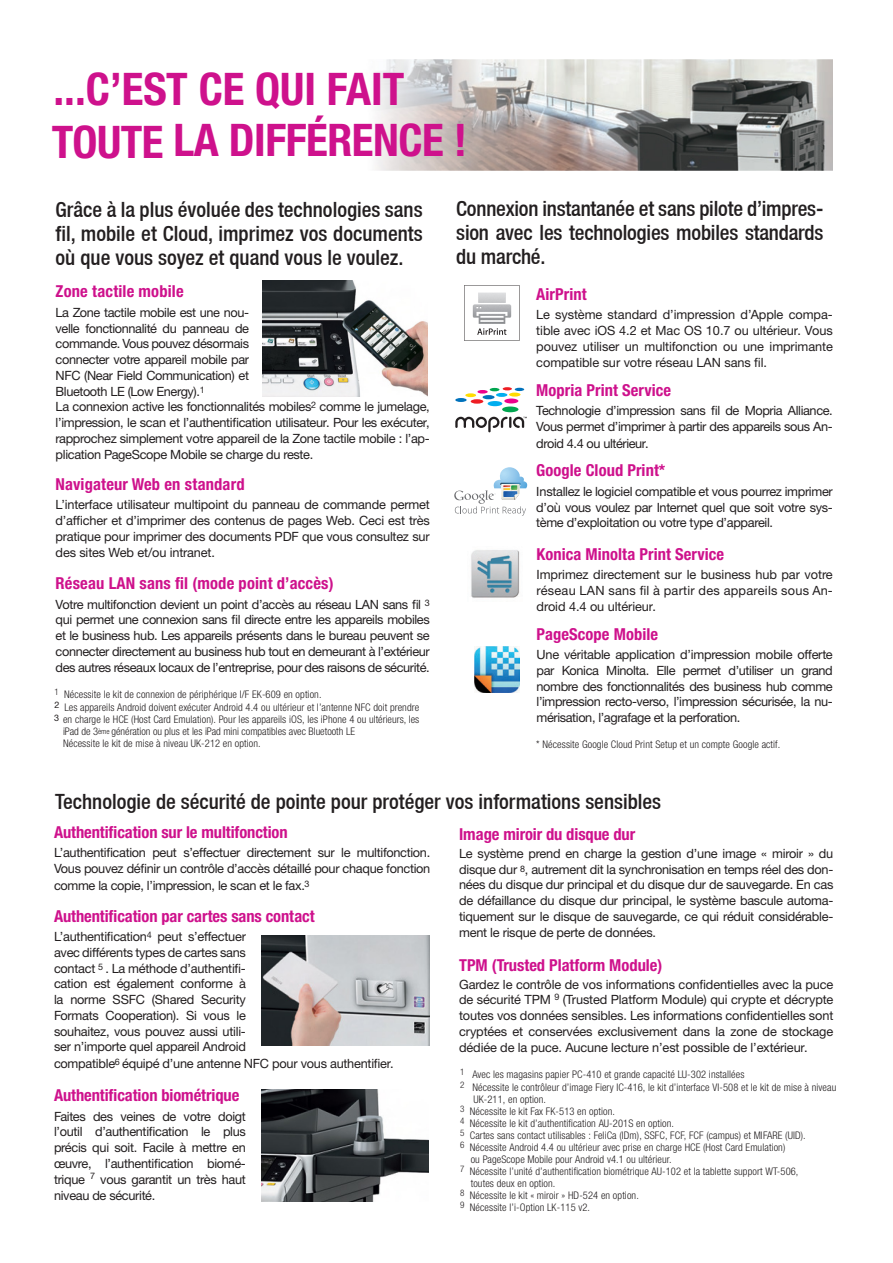
<style>
.page{position:relative;width:893px;height:1263px;background:#fff}
.page>*{position:absolute;margin:0;border:0;box-sizing:border-box;transform-origin:0 0}
.t1{font:700 condensed 45px "Helvetica Neue LTW1 G";letter-spacing:-.01em;color:#ce118c}
.t2{font:500 condensed 21px/24px "Helvetica KM";color:#231f20;text-align:justify}
.t3{font:700 condensed 16.5px "Helvetica Neue LTW1 G";letter-spacing:.005em;color:#ce118c}
.t4{font:12.75px/15.9px "Helvetica Neue LTW1 G";letter-spacing:-.02em;color:#231f20;text-align:justify}
.t5{font:300 condensed 10.5px/12px "Helvetica Neue LTW1 G";letter-spacing:.01em;color:#231f20}
.t6{font:9px "Helvetica Neue LTW1 G";color:#231f20}
.s1{font-size:7.5px}
.s2{font-size:9px}
</style>
<div class="page">
<img style="left:375px;top:60px;width:458px;height:111px">
<svg style="left:464px;top:285px;width:56px;height:56px"></svg>
<img style="left:467px;top:291px;width:49px;height:35px">
<div style="left:502px;top:406px;width:16px;height:6px;background:#00a54f;border-radius:50%"></div>
<div style="left:504px;top:398px;width:14px;height:5px;background:#ed028c;border-radius:50%"></div>
<div style="left:488px;top:401px;width:14px;height:5px;background:#00aeef;border-radius:50%"></div>
<div style="left:471px;top:399px;width:12px;height:5px;background:#ee1d23;border-radius:50%"></div>
<svg style="left:483px;top:395px;width:12px;height:4px"></svg>
<svg style="left:477px;top:390px;width:11px;height:4px"></svg>
<svg style="left:465px;top:393px;width:11px;height:4px"></svg>
<svg style="left:455px;top:398px;width:12px;height:4px"></svg>
<svg style="left:496px;top:393px;width:11px;height:4px"></svg>
<svg style="left:509px;top:393px;width:11px;height:4px"></svg>
<svg style="left:490px;top:387px;width:34px;height:4px"></svg>
<svg style="left:455px;top:417px;width:72px;height:15px"></svg>
<svg style="left:454px;top:467px;width:73px;height:49px"></svg>
<img style="left:471px;top:550px;width:49px;height:48px">
<img style="left:475px;top:647px;width:45px;height:45px">
<img style="left:262px;top:281px;width:166px;height:115px">
<img style="left:262px;top:935px;width:167px;height:111px">
<img style="left:262px;top:1089px;width:167px;height:112px">
<p class="t1" style="left:53px;top:62px;width:352px">...C’EST CE QUI FAIT</p>
<p class="t1" style="left:52px;top:113px;width:417px">TOUTE LA DIFFÉRENCE !</p>
<p class="t2" style="left:56px;top:197px;width:369px">Grâce à la plus évoluée des technologies sans fil, mobile et Cloud, imprimez vos documents où que vous soyez et quand vous le voulez.</p>
<p class="t3" style="left:56px;top:282px;width:130px">Zone tactile mobile</p>
<p class="t4" style="left:56px;top:304px;width:195px">La Zone tactile mobile est une nou&shy;velle fonctionnalité du panneau de commande. Vous pouvez désormais connecter votre appareil mobile par NFC (Near Field Communication) et Bluetooth LE (Low Energy).<sup>1</sup></p>
<p class="t4" style="left:56px;top:399px;width:376px">La connexion active les fonctionnalités mobiles<sup>2</sup> comme le jumelage, l’impression, le scan et l’authentification utilisateur. Pour les exécuter, rapprochez simplement votre appareil de la Zone tactile mobile : l’ap&shy;plication PageScope Mobile se charge du reste.</p>
<p class="t3" style="left:56px;top:474px;width:191px">Navigateur Web en standard</p>
<p class="t4" style="left:56px;top:497px;width:376px">L’interface utilisateur multipoint du panneau de commande permet d’afficher et d’imprimer des contenus de pages Web. Ceci est très pratique pour imprimer des documents PDF que vous consultez sur des sites Web et/ou intranet.</p>
<p class="t3" style="left:56px;top:573px;width:280px">Réseau LAN sans fil (mode point d’accès)</p>
<p class="t4" style="left:56px;top:596px;width:376px">Votre multifonction devient un point d’accès au réseau LAN sans fil <sup>3 </sup>qui permet une connexion sans fil directe entre les appareils mobiles et le business hub. Les appareils présents dans le bureau peuvent se connecter directement au business hub tout en demeurant à l’extérieur des autres réseaux locaux de l’entreprise, pour des raisons de sécurité.</p>
<p class="t5" style="left:55px;top:688px;width:268px"><sup>1</sup> Nécessite le kit de connexion de périphérique I/F EK-609 en option.</p>
<p class="t5" style="left:55px;top:702px;width:366px"><sup>2</sup> Les appareils Android doivent exécuter Android 4.4 ou ultérieur et l’antenne NFC doit prendre</p>
<p class="t5" style="left:63px;top:714px;width:358px">en charge le HCE (Host Card Emulation). Pour les appareils iOS, les iPhone 4 ou ultérieurs, les iPad de 3<span class="s1">ème</span> génération ou plus et les iPad mini compatibles avec Bluetooth LE</p>
<p class="t5" style="left:63px;top:738px;width:199px">Nécessite le kit de mise à niveau UK-212 en option.</p>
<p class="t6" style="left:54px;top:712px;width:7px">3</p>
<p class="t2" style="left:456px;top:196px;width:369px">Connexion instantanée et sans pilote d’impres&shy;sion avec les technologies mobiles standards du marché.</p>
<p class="t3" style="left:536px;top:284px;width:52px">AirPrint</p>
<p class="t4" style="left:536px;top:306px;width:298px">Le système standard d’impression d’Apple compa&shy;tible avec iOS 4.2 et Mac OS 10.7 ou ultérieur. Vous pouvez utiliser un multifonction ou une imprimante compatible sur votre réseau LAN sans fil.</p>
<p class="t3" style="left:536px;top:380px;width:136px">Mopria Print Service</p>
<p class="t4" style="left:536px;top:403px;width:298px">Technologie d’impression sans fil de Mopria Alliance.<br>Vous permet d’imprimer à partir des appareils sous An&shy;droid 4.4 ou ultérieur.</p>
<p class="t3" style="left:536px;top:461px;width:131px">Google Cloud Print*</p>
<p class="t4" style="left:536px;top:483px;width:298px">Installez le logiciel compatible et vous pourrez imprimer d’où vous voulez par Internet quel que soit votre sys&shy;tème d’exploitation ou votre type d’appareil.</p>
<p class="t3" style="left:537px;top:544px;width:189px">Konica Minolta Print Service</p>
<p class="t4" style="left:537px;top:567px;width:298px">Imprimez directement sur le business hub par votre réseau LAN sans fil à partir des appareils sous An&shy;droid 4.4 ou ultérieur.</p>
<p class="t3" style="left:537px;top:624px;width:123px">PageScope Mobile</p>
<p class="t4" style="left:537px;top:647px;width:298px">Une véritable application d’impression mobile offerte par Konica Minolta. Elle permet d’utiliser un grand nombre des fonctionnalités des business hub comme l’impression recto-verso, l’impression sécurisée, la nu&shy;mérisation, l’agrafage et la perforation.</p>
<p class="t5" style="left:536px;top:739px;width:246px">* Nécessite Google Cloud Print Setup et un compte Google actif.</p>
<p class="t2" style="left:55px;top:789px;width:608px">Technologie de sécurité de pointe pour protéger vos informations sensibles</p>
<p class="t3" style="left:54px;top:822px;width:235px">Authentification sur le multifonction</p>
<p class="t4" style="left:54px;top:845px;width:378px">L’authentification peut s’effectuer directement sur le multifonction.<br>Vous pouvez définir un contrôle d’accès détaillé pour chaque fonction comme la copie, l’impression, le scan et le fax.<sup>3</sup></p>
<p class="t3" style="left:54px;top:906px;width:262px">Authentification par cartes sans contact</p>
<p class="t4" style="left:54px;top:928px;width:341px;text-align:left">L’authentification<sup>4</sup> peut s’effectuer<br>avec différents types de cartes sans<br>contact <sup>5</sup> . La méthode d’authentifi-<br>cation est également conforme à<br>la norme SSFC (Shared Security<br>Formats Cooperation). Si vous le<br>souhaitez, vous pouvez aussi utili-<br>ser n’importe quel appareil Android<br>compatible<sup>6</sup> équipé d’une antenne NFC pour vous authentifier.</p>
<p class="t3" style="left:54px;top:1085px;width:187px">Authentification biométrique</p>
<p class="t4" style="left:54px;top:1108px;width:193px">Faites des veines de votre doigt l’outil d’authentification le plus précis qui soit. Facile à mettre en œuvre, l’authentification biomé&shy;trique <sup>7</sup> vous garantit un très haut niveau de sécurité.</p>
<p class="t3" style="left:459px;top:824px;width:178px">Image miroir du disque dur</p>
<p class="t4" style="left:459px;top:845px;width:376px">Le système prend en charge la gestion d’une image « miroir » du disque dur <span class="s2">8</span>, autrement dit la synchronisation en temps réel des don&shy;nées du disque dur principal et du disque dur de sauvegarde. En cas de défaillance du disque dur principal, le système bascule automa&shy;tiquement sur le disque de sauvegarde, ce qui réduit considérable&shy;ment le risque de perte de données.</p>
<p class="t3" style="left:459px;top:955px;width:205px">TPM (Trusted Platform Module)</p>
<p class="t4" style="left:459px;top:976px;width:376px">Gardez le contrôle de vos informations confidentielles avec la puce de sécurité TPM <sup>9</sup> (Trusted Platform Module) qui crypte et décrypte toutes vos données sensibles. Les informations confidentielles sont cryptées et conservées exclusivement dans la zone de stockage dédiée de la puce. Aucune lecture n’est possible de l’extérieur.</p>
<p class="t5" style="left:460px;top:1068px;width:286px"><sup>1</sup> Avec les magasins papier PC-410 et grande capacité LU-302 installées</p>
<p class="t5" style="left:460px;top:1082px;width:378px"><sup>2</sup> Nécessite le contrôleur d’image Fiery IC-416, le kit d’interface VI-508 et le kit de mise à niveau</p>
<p class="t5" style="left:473px;top:1094px;width:74px">UK-211, en option.</p>
<p class="t5" style="left:460px;top:1106px;width:156px"><sup>3</sup> Nécessite le kit Fax FK-513 en option.</p>
<p class="t5" style="left:460px;top:1118px;width:215px"><sup>4</sup> Nécessite le kit d’authentification AU-201S en option.</p>
<p class="t5" style="left:460px;top:1130px;width:347px"><sup>5</sup> Cartes sans contact utilisables : FeliCa (IDm), SSFC, FCF, FCF (campus) et MIFARE (UID).</p>
<p class="t5" style="left:460px;top:1142px;width:327px"><sup>6</sup> Nécessite Android 4.4 ou ultérieur avec prise en charge HCE (Host Card Emulation)</p>
<p class="t5" style="left:471px;top:1154px;width:203px">ou PageScope Mobile pour Android v4.1 ou ultérieur.</p>
<p class="t5" style="left:460px;top:1166px;width:340px"><sup>7</sup> Nécessite l’unité d’authentification biométrique AU-102 et la tablette support WT-506,</p>
<p class="t5" style="left:471px;top:1178px;width:86px">toutes deux en option.</p>
<p class="t5" style="left:460px;top:1190px;width:180px"><sup>8</sup> Nécessite le kit « miroir » HD-524 en option.</p>
<p class="t5" style="left:460px;top:1202px;width:131px"><sup>9</sup> Nécessite l’i-Option LK-115 v2.</p>
</div>
